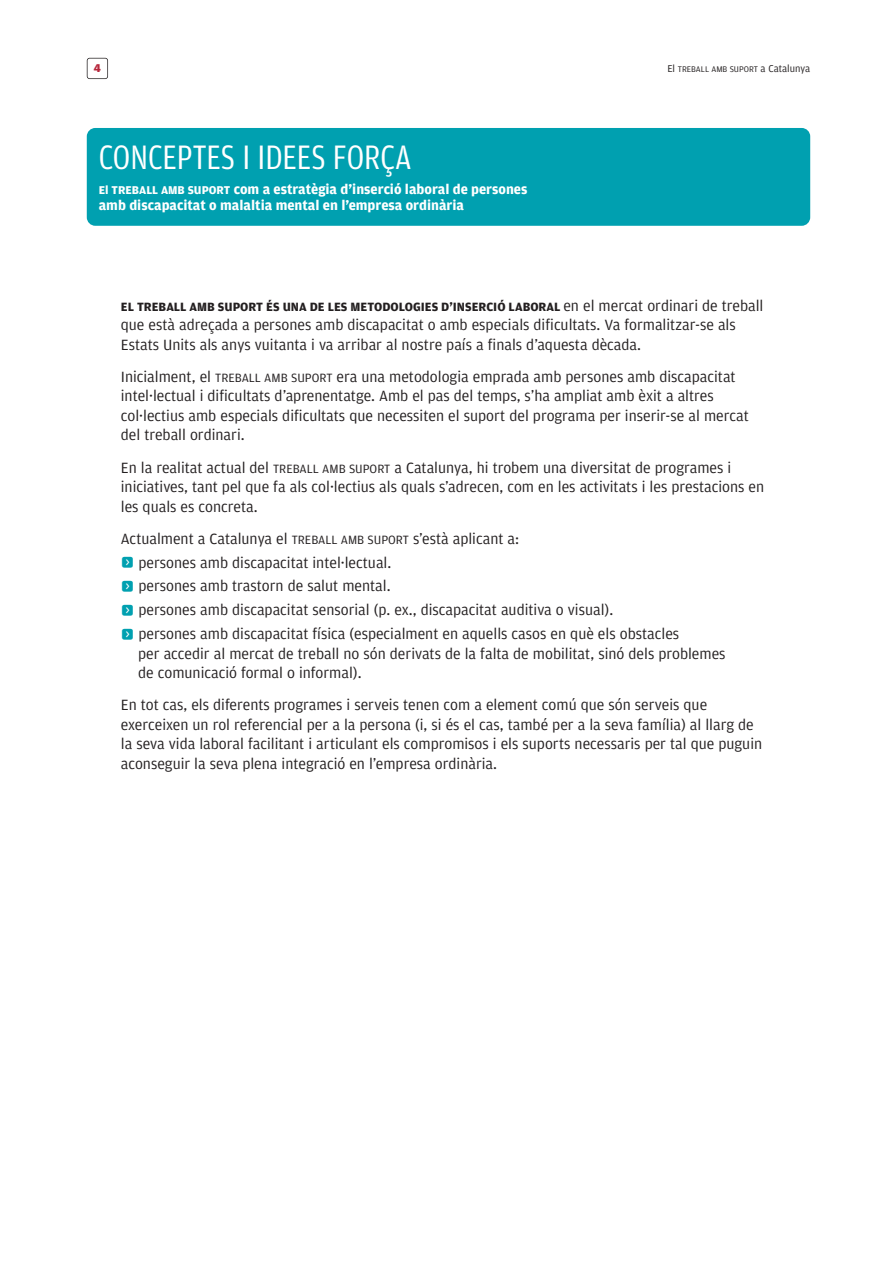
<style>
.page{position:relative;width:894px;height:1262px;background:#fff}
.page>*{position:absolute;margin:0;border:0;box-sizing:border-box;transform-origin:0 0}
.t1{font:36px "Amplitude Cond";color:#fff}
.t2{font:15.75px/19.5px "Amplitude";color:#231f20}
.t3{font:700 14.25px/16.5px "Amplitude";color:#fff}
.t4{font:700 12.75px "Amplitude";color:#231f20}
.t5{font:900 12px "Amplitude";color:#b7273c}
.t6{font:8.7px "Amplitude";color:#231f20}
.s1{font-size:10.5px}
.s2{font-size:12px}
.s3{font-weight:400;font-size:15.75px}
.s4{font-size:12.75px}
</style>
<div class="page">
<div style="left:87px;top:58px;width:21px;height:21px;border:2px solid #231f20;border-radius:3px"></div>
<div style="left:87px;top:128px;width:723px;height:98px;background:#00a0b0;border-radius:9px"></div>
<p class="t5" style="left:94px;top:63px;width:9px">4</p>
<p class="t6" style="left:667px;top:65px;width:144px"><span class="s1">El</span> TREBALL AMB SUPORT <span class="s1">a Catalunya</span></p>
<h1 class="t1" style="left:99px;top:143px;width:314px">CONCEPTES I IDEES FORÇA</h1>
<p class="t3" style="left:99px;top:182px;width:430px"><span class="s2">El TREBALL AMB SUPORT</span> com a estratègia d’inserció laboral de persones amb discapacitat o malaltia mental en l’empresa ordinària</p>
<p class="t4" style="left:121px;top:301px;width:644px">EL TREBALL AMB SUPORT ÉS UNA DE LES METODOLOGIES D’INSERCIÓ LABORAL <span class="s3">en el mercat ordinari de treball</span></p>
<p class="t2" style="left:121px;top:316px;width:616px">que està adreçada a persones amb discapacitat o amb especials dificultats. Va formalitzar-se als<br>Estats Units als anys vuitanta i va arribar al nostre país a finals d’aquesta dècada.</p>
<p class="t2" style="left:121px;top:368px;width:629px">Inicialment, el <span class="s4">TREBALL AMB SUPORT</span> era una metodologia emprada amb persones amb discapacitat intel·lectual i dificultats d’aprenentatge. Amb el pas del temps, s’ha ampliat amb èxit a altres col·lectius amb especials dificultats que necessiten el suport del programa per inserir-se al mercat del treball ordinari.</p>
<p class="t2" style="left:121px;top:459px;width:644px">En la realitat actual del <span class="s4">TREBALL AMB SUPORT</span> a Catalunya, hi trobem una diversitat de programes i iniciatives, tant pel que fa als col·lectius als quals s’adrecen, com en les activitats i les prestacions en les quals es concreta.</p>
<p class="t2" style="left:121px;top:528px;width:559px;line-height:23.7px">Actualment a Catalunya el <span class="s4">TREBALL AMB SUPORT</span> s’està aplicant a:<br><sub>f</sub> persones amb discapacitat intel·lectual.<br><sub>f</sub> persones amb trastorn de salut mental.<br><sub>f</sub> persones amb discapacitat sensorial (p. ex., discapacitat auditiva o visual).<br><sub>f</sub> persones amb discapacitat física (especialment en aquells casos en què els obstacles</p>
<p class="t2" style="left:138px;top:644px;width:588px">per accedir al mercat de treball no són derivats de la falta de mobilitat, sinó dels problemes de comunicació formal o informal).</p>
<p class="t2" style="left:121px;top:696px;width:642px">En tot cas, els diferents programes i serveis tenen com a element comú que són serveis que exerceixen un rol referencial per a la persona (i, si és el cas, també per a la seva família) al llarg de la seva vida laboral facilitant i articulant els compromisos i els suports necessaris per tal que puguin aconseguir la seva plena integració en l’empresa ordinària.</p>
</div>
